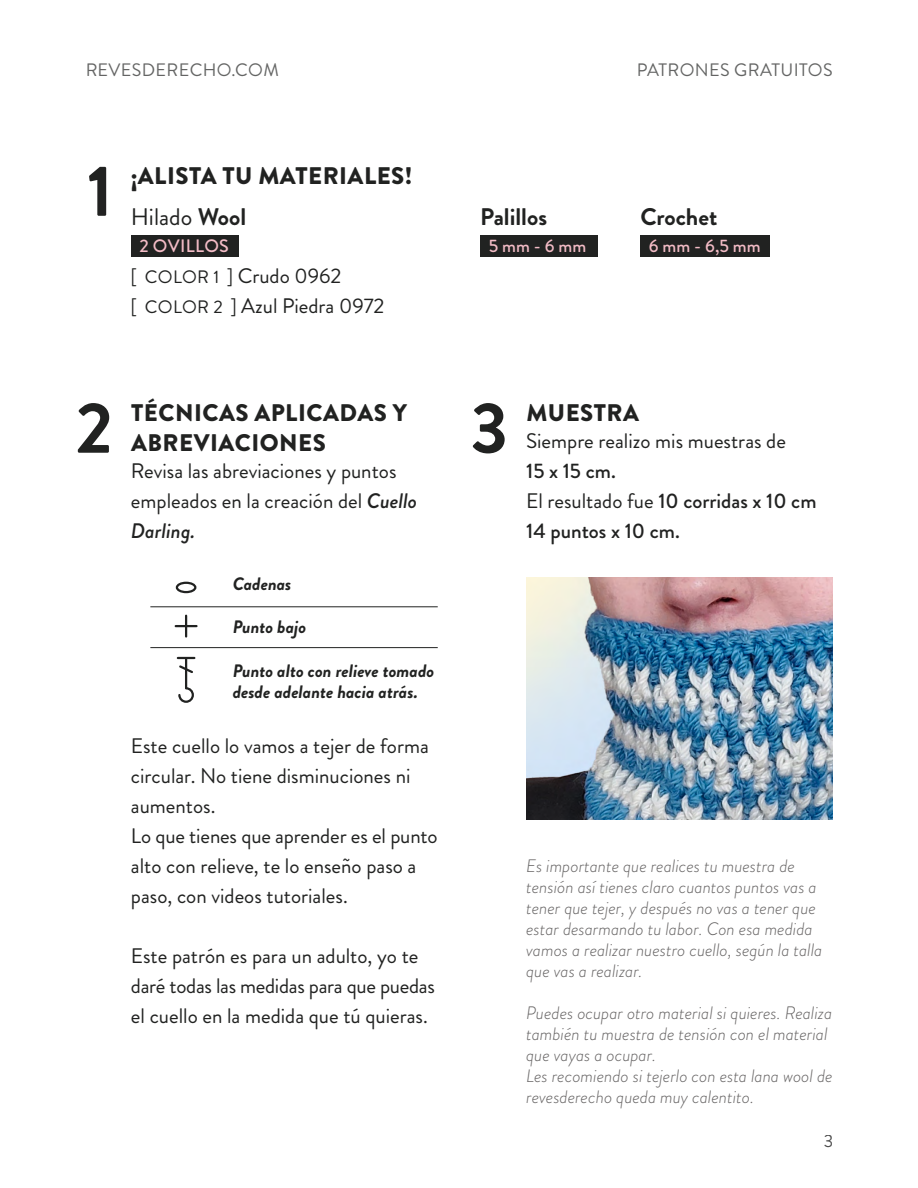
<style>
.page{position:relative;width:918px;height:1188px;background:#fff}
.page>*{position:absolute;margin:0;border:0;box-sizing:border-box;transform-origin:0 0}
.t1{font:700 72px "Brandon Grotesque";color:#212221}
.t2{font:900 24px/40.7px "Brandon Grotesque";letter-spacing:.02em;color:#212221}
.t3{font:700 24px "Brandon Grotesque";color:#212221}
.t4{font:21px/30px "Brandon Grotesque";color:#212221}
.t5{font:500 21px/30px "Brandon Grotesque";color:#212221}
.t6{font:italic 300 18px/21px "Brandon Grotesque";color:#666464}
.t7{font:italic 700 18px/21.6px "Brandon Grotesque";color:#212221}
.t8{font:18px "Brandon Grotesque";letter-spacing:.02em;color:#212221}
.t9{font:500 18px "Brandon Grotesque";letter-spacing:.015em;color:#f3bcc6}
.t10{font:18px "Brandon Grotesque";color:#000}
.s1{font-weight:400}
.s2{font-weight:700}
.s3{font-size:18px}
.s4{font-weight:500;font-style:italic}
</style>
<div class="page">
<div style="left:131px;top:235px;width:107px;height:22px;background:#212221"></div>
<div style="left:480px;top:235px;width:118px;height:22px;background:#212221"></div>
<div style="left:640px;top:235px;width:130px;height:22px;background:#212221"></div>
<hr style="left:150px;top:606px;width:288px;height:1px;background:#212221">
<hr style="left:150px;top:647px;width:288px;height:1px;background:#212221">
<div style="left:176px;top:582px;width:20px;height:11px;border:2px solid #212221;border-radius:50%"></div>
<hr style="left:185px;top:616px;width:2px;height:21px;background:#212221">
<hr style="left:176px;top:625px;width:21px;height:2px;background:#212221">
<hr style="left:185px;top:659px;width:2px;height:29px;background:#212221">
<svg style="left:177px;top:657px;width:18px;height:18px"></svg>
<svg style="left:178px;top:686px;width:16px;height:17px"></svg>
<img style="left:526px;top:578px;width:307px;height:241px">
<p class="t8" style="left:85px;top:58px;width:195px">REVESDERECHO.COM</p>
<p class="t8" style="left:636px;top:58px;width:198px">PATRONES GRATUITOS</p>
<h1 class="t1" style="left:87px;top:141px;width:27px">1</h1>
<p class="t2" style="left:131px;top:156px;width:283px">¡ALISTA TU MATERIALES!<br><span class="s1">Hilado</span> <span class="s2">Wool</span></p>
<p class="t9" style="left:139px;top:233px;width:91px">2 OVILLOS</p>
<p class="t4" style="left:131px;top:261px;width:255px"><span class="s3">[ COLOR 1 ]</span> Crudo 0962<br><span class="s3">[ COLOR 2 ]</span> Azul Piedra 0972</p>
<p class="t3" style="left:480px;top:200px;width:68px">Palillos</p>
<p class="t9" style="left:489px;top:233px;width:99px">5 mm - 6 mm</p>
<p class="t3" style="left:640px;top:200px;width:79px">Crochet</p>
<p class="t9" style="left:649px;top:233px;width:113px">6 mm - 6,5 mm</p>
<p class="t2" style="left:131px;top:398px;width:277px;line-height:30px">TÉCNICAS APLICADAS Y<br>ABREVIACIONES</p>
<p class="t2" style="left:526px;top:393px;width:114px">MUESTRA</p>
<p class="t4" style="left:131px;top:456px;width:288px">Revisa las abreviaciones y puntos empleados en la creación del <span class="s4">Cuello<br>Darling.</span></p>
<h1 class="t1" style="left:76px;top:378px;width:39px">2</h1>
<h1 class="t1" style="left:471px;top:378px;width:39px">3</h1>
<p class="t4" style="left:526px;top:426px;width:261px">Siempre realizo mis muestras de</p>
<p class="t5" style="left:526px;top:456px;width:292px">15 x 15 cm.<br><span class="s1">El resultado fue</span> 10 corridas x 10 cm<br>14 puntos x 10 cm.</p>
<p class="t7" style="left:233px;top:573px;width:60px">Cadenas</p>
<p class="t7" style="left:233px;top:617px;width:75px">Punto bajo</p>
<p class="t7" style="left:233px;top:660px;width:203px">Punto alto con relieve tomado desde adelante hacia atrás.</p>
<p class="t4" style="left:131px;top:731px;width:308px">Este cuello lo vamos a tejer de forma circular. No tiene disminuciones ni aumentos.<br>Lo que tienes que aprender es el punto alto con relieve, te lo enseño paso a paso, con videos tutoriales.</p>
<p class="t4" style="left:131px;top:941px;width:305px">Este patrón es para un adulto, yo te daré todas las medidas para que puedas el cuello en la medida que tú quieras.</p>
<p class="t6" style="left:526px;top:855px;width:298px">Es importante que realices tu muestra de tensión así tienes claro cuantos puntos vas a tener que tejer, y después no vas a tener que estar desarmando tu labor. Con esa medida vamos a realizar nuestro cuello, según la talla que vas a realizar.</p>
<p class="t6" style="left:526px;top:1002px;width:308px">Puedes ocupar otro material si quieres. Realiza también tu muestra de tensión con el material que vayas a ocupar.<br>Les recomiendo si tejerlo con esta lana wool de revesderecho queda muy calentito.</p>
<p class="t10" style="left:823px;top:1129px;width:11px">3</p>
</div>
